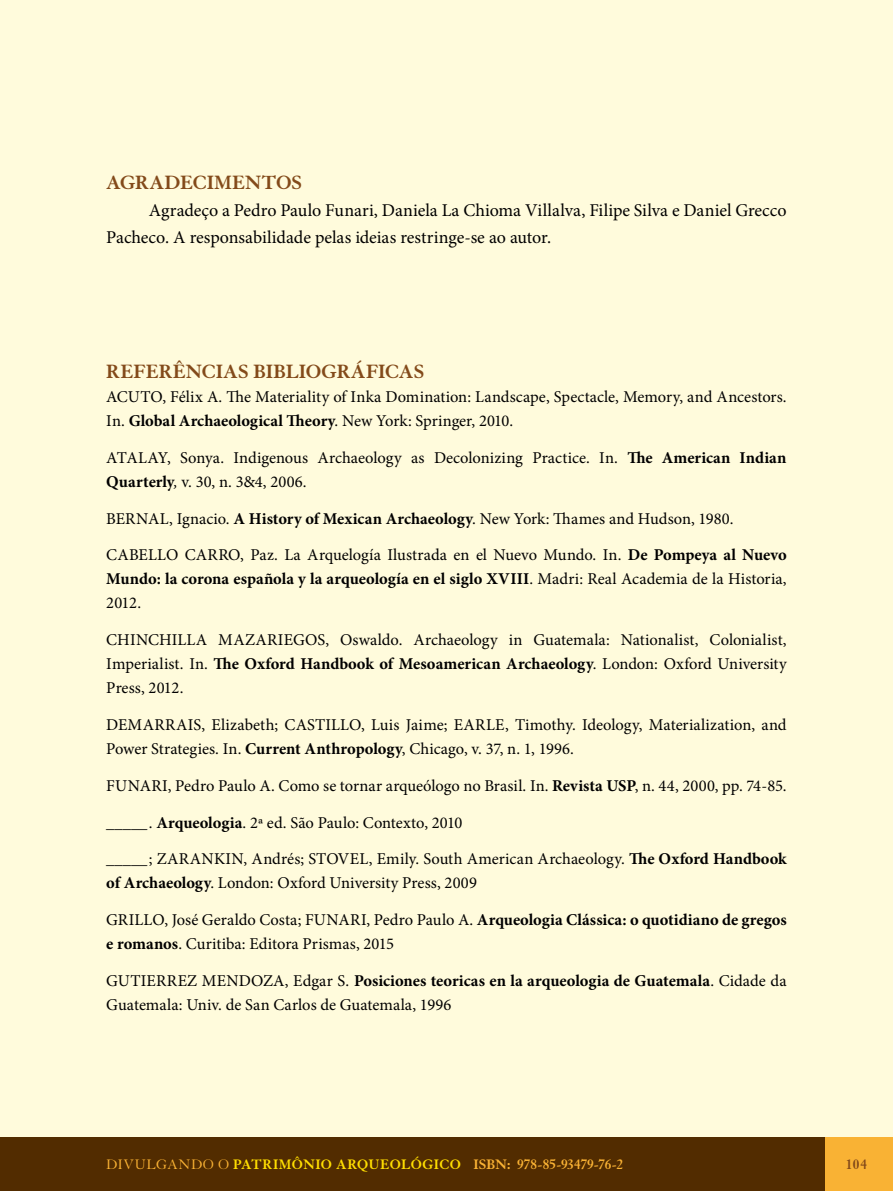
<style>
.page{position:relative;width:893px;height:1191px;background:#fffbdc}
.page>*{position:absolute;margin:0;border:0;box-sizing:border-box;transform-origin:0 0}
.Subtitulo{font:700 21px "Granjon";letter-spacing:-.01em;color:#834a1a}
.Texto{font:18px/27px "Minion Pro";color:#000}
.Texto-Referencia{font:16.5px/24px "Minion Pro";color:#000}
.t1{font:700 15px "Granjon";letter-spacing:.01em;color:#ffde00}
.t2{font:700 15px "Granjon";color:#834a1a}
.s1{font-weight:700}
.s2{font-style:italic}
.s3{font-weight:400;color:#f9b234}
.s4{color:#f9b234}
</style>
<div class="page">
<div style="left:1px;top:1137px;width:892px;height:54px;background:#522c00"></div>
<div style="left:826px;top:1137px;width:67px;height:54px;background:#f9b234"></div>
<p class="Subtitulo" style="left:106px;top:171px;width:197px">AGRADECIMENTOS</p>
<p class="Texto" style="left:106px;top:197px;width:682px;text-indent:43px">Agradeço a Pedro Paulo Funari, Daniela La Chioma Villalva, Filipe Silva e Daniel Grecco<br>Pacheco. A responsabilidade pelas ideias restringe-se ao autor.</p>
<p class="Subtitulo" style="left:106px;top:360px;width:320px">REFERÊNCIAS BIBLIOGRÁFICAS</p>
<p class="Texto-Referencia" style="left:106px;top:385px;width:682px">ACUTO, Félix A. The Materiality of Inka Domination: Landscape, Spectacle, Memory, and Ancestors.<br>In. <span class="s1">Global Archaeological Theory</span>. New York: Springer, 2010.</p>
<p class="Texto-Referencia" style="left:106px;top:446px;width:682px">ATALAY, Sonya. Indigenous Archaeology as Decolonizing Practice. In. <span class="s1">The American Indian<br>Quarterly</span><span class="s2">,</span> v. 30, n. 3&amp;4, 2006.</p>
<p class="Texto-Referencia" style="left:106px;top:506px;width:629px">BERNAL, Ignacio. <span class="s1">A History of Mexican Archaeology</span>. New York: Thames and Hudson, 1980.</p>
<p class="Texto-Referencia" style="left:106px;top:543px;width:682px;text-align:justify">CABELLO CARRO, Paz. La Arquelogía Ilustrada en el Nuevo Mundo. In. <span class="s1">De Pompeya al Nuevo Mundo: la corona española y la arqueología en el siglo XVIII</span>. Madri: Real Academia de la Historia, 2012.</p>
<p class="Texto-Referencia" style="left:106px;top:628px;width:682px;text-align:justify">CHINCHILLA MAZARIEGOS, Oswaldo. Archaeology in Guatemala: Nationalist, Colonialist, Imperialist. In. <span class="s1">The Oxford Handbook of Mesoamerican Archaeology</span>. London: Oxford University Press, 2012.</p>
<p class="Texto-Referencia" style="left:106px;top:713px;width:682px">DEMARRAIS, Elizabeth; CASTILLO, Luis Jaime; EARLE, Timothy. Ideology, Materialization, and<br>Power Strategies. In. <span class="s1">Current Anthropology</span>, Chicago, v. 37, n. 1, 1996.</p>
<p class="Texto-Referencia" style="left:106px;top:773px;width:682px">FUNARI, Pedro Paulo A. Como se tornar arqueólogo no Brasil. In. <span class="s1">Revista USP</span>, n. 44, 2000, pp. 74-85.</p>
<p class="Texto-Referencia" style="left:106px;top:810px;width:357px">_____. <span class="s1">Arqueologia</span>. 2ª ed. São Paulo: Contexto, 2010</p>
<p class="Texto-Referencia" style="left:106px;top:847px;width:682px">_____; ZARANKIN, Andrés; STOVEL, Emily. South American Archaeology. <span class="s1">The Oxford Handbook of Archaeology</span>. London: Oxford University Press, 2009</p>
<p class="Texto-Referencia" style="left:106px;top:908px;width:682px">GRILLO, José Geraldo Costa; FUNARI, Pedro Paulo A. <span class="s1">Arqueologia Clássica: o quotidiano de gregos e romanos</span>. Curitiba: Editora Prismas, 2015</p>
<p class="Texto-Referencia" style="left:106px;top:968px;width:682px">GUTIERREZ MENDOZA, Edgar S. <span class="s1">Posiciones teoricas en la arqueologia de Guatemala</span>. Cidade da<br>Guatemala: Univ. de San Carlos de Guatemala, 1996</p>
<p class="t1" style="left:106px;top:1156px;width:518px"><span class="s3">DIVULGANDO O</span> PATRIMÔNIO ARQUEOLÓGICO <span class="s4">ISBN: 978-85-93479-76-2</span></p>
<p class="t2" style="left:846px;top:1156px;width:23px">104</p>
</div>
